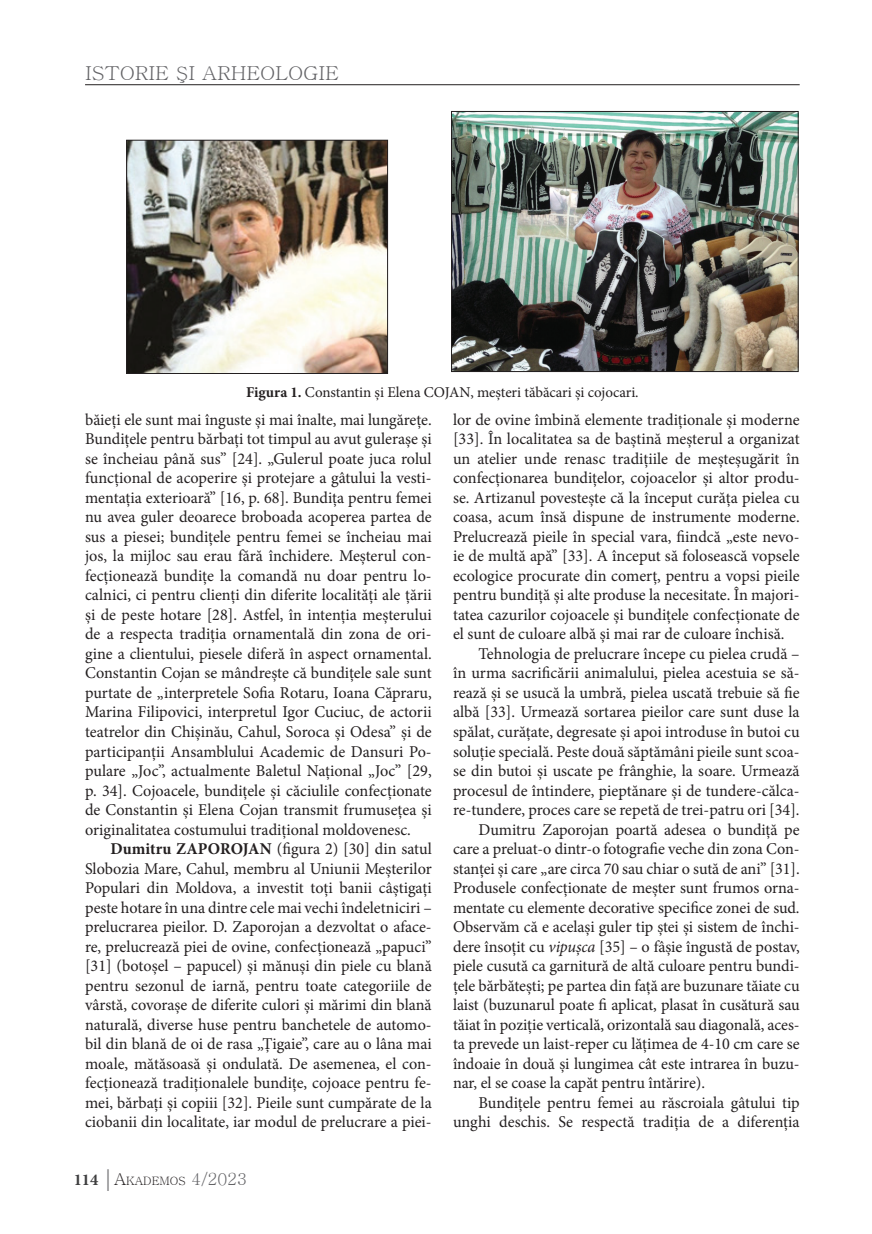
<style>
.page{position:relative;width:872px;height:1234px;background:#fff}
.page>*{position:absolute;margin:0;border:0;box-sizing:border-box;transform-origin:0 0}
.t1{font:19.2px "Batang";color:#636366;scale:1.06 1}
.t2{font:16.5px/19.5px "Minion Pro";letter-spacing:-.005em;color:#231f20;text-align:justify}
.t3{font:15px "Minion Pro";letter-spacing:-.005em;color:#231f20}
.t4{font:11.55px "Batang";color:#231f20}
.s1{font-weight:700}
.s2{font-family:"Minion Pro";font-weight:700;font-size:16.5px;color:#3e3e3f}
.s3{font-family:"Garamond";font-size:24px;color:#636366}
.s4{font-size:16.5px}
.s5{font-size:16.5px;color:#636366}
.s6{font-style:italic}
</style>
<div class="page">
<hr style="left:85px;top:84px;width:714px;height:1px;background:#231f20">
<img style="left:128px;top:142px;width:258px;height:229px">
<div style="left:126px;top:140px;width:262px;height:233px;border:1px solid #231f20"></div>
<img style="left:453px;top:113px;width:343px;height:256px">
<div style="left:451px;top:111px;width:347px;height:260px;border:1px solid #231f20"></div>
<p class="t1" style="left:85px;top:64px;width:241px">ISTORIE ŞI ARHEOLOGIE</p>
<p class="t3" style="left:246px;top:382px;width:394px"><span class="s1">Figura 1.</span> Constantin și Elena COJAN, meșteri tăbăcari și cojocari.</p>
<p class="t2" style="left:85px;top:409px;width:348px">băieți ele sunt mai înguste și mai înalte, mai lungărețe.<br>Bundițele pentru bărbați tot timpul au avut gulerașe și se încheiau până sus” [24]. „Gulerul poate juca rolul funcțional de acoperire și protejare a gâtului la vesti&shy;mentația exterioară” [16, p. 68]. Bundița pentru femei nu avea guler deoarece broboada acoperea partea de sus a piesei; bundițele pentru femei se încheiau mai jos, la mijloc sau erau fără închidere. Meșterul con&shy;fecționează bundițe la comandă nu doar pentru lo&shy;calnici, ci pentru clienți din diferite localități ale țării și de peste hotare [28]. Astfel, în intenția meșterului de a respecta tradiția ornamentală din zona de ori&shy;gine a clientului, piesele diferă în aspect ornamental.<br>Constantin Cojan se mândrește că bundițele sale sunt purtate de „interpretele Sofia Rotaru, Ioana Căpraru, Marina Filipovici, interpretul Igor Cuciuc, de actorii teatrelor din Chișinău, Cahul, Soroca și Odesa” și de participanții Ansamblului Academic de Dansuri Po&shy;pulare „Joc”, actualmente Baletul Național „Joc” [29, p. 34]. Cojoacele, bundițele și căciulile confecționate de Constantin și Elena Cojan transmit frumusețea și originalitatea costumului tradițional moldovenesc.</p>
<p class="t2" style="left:85px;top:839px;width:348px;text-indent:26px"><span class="s1">Dumitru ZAPOROJAN</span> (figura 2) [30] din satul Slobozia Mare, Cahul, membru al Uniunii Meșterilor Populari din Moldova, a investit toți banii câștigați peste hotare în una dintre cele mai vechi îndeletniciri – prelucrarea pieilor. D. Zaporojan a dezvoltat o aface&shy;re, prelucrează piei de ovine, confecționează „papuci” [31] (botoșel – papucel) și mănuși din piele cu blană pentru sezonul de iarnă, pentru toate categoriile de vârstă, covorașe de diferite culori și mărimi din blană naturală, diverse huse pentru banchetele de automo&shy;bil din blană de oi de rasa „Țigaie”, care au o lâna mai moale, mătăsoasă și ondulată. De asemenea, el con&shy;fecționează tradiționalele bundițe, cojoace pentru fe&shy;mei, bărbați și copiii [32]. Pieile sunt cumpărate de la ciobanii din localitate, iar modul de prelucrare a piei-</p>
<p class="t4" style="left:74px;top:1175px;width:175px"><span class="s2">114</span> <span class="s3">|</span><span class="s4">A</span>KADEMOS <span class="s5">4/2023</span></p>
<p class="t2" style="left:453px;top:409px;width:348px">lor de ovine îmbină elemente tradiționale și moderne</p>
<p class="t2" style="left:453px;top:429px;width:348px">[33]. În localitatea sa de baștină meșterul a organizat</p>
<p class="t2" style="left:453px;top:449px;width:348px">un atelier unde renasc tradițiile de meșteșugărit în</p>
<p class="t2" style="left:453px;top:468px;width:348px">confecționarea bundițelor, cojoacelor și altor produ-</p>
<p class="t2" style="left:453px;top:487px;width:348px">se. Artizanul povestește că la început curăța pielea cu</p>
<p class="t2" style="left:453px;top:507px;width:348px">coasa, acum însă dispune de instrumente moderne.</p>
<p class="t2" style="left:453px;top:527px;width:348px">Prelucrează pieile în special vara, fiindcă „este nevo-</p>
<p class="t2" style="left:453px;top:546px;width:348px">ie de multă apă” [33]. A început să folosească vopsele</p>
<p class="t2" style="left:453px;top:565px;width:348px">ecologice procurate din comerț, pentru a vopsi pieile</p>
<p class="t2" style="left:453px;top:585px;width:348px">pentru bundiță și alte produse la necesitate. În majori-</p>
<p class="t2" style="left:453px;top:604px;width:348px">tatea cazurilor cojoacele și bundițele confecționate de</p>
<p class="t2" style="left:453px;top:624px;width:333px">el sunt de culoare albă și mai rar de culoare închisă.</p>
<p class="t2" style="left:478px;top:644px;width:323px">Tehnologia de prelucrare începe cu pielea crudă –</p>
<p class="t2" style="left:453px;top:663px;width:348px">în urma sacrificării animalului, pielea acestuia se să-</p>
<p class="t2" style="left:453px;top:682px;width:348px">rează și se usucă la umbră, pielea uscată trebuie să fie</p>
<p class="t2" style="left:453px;top:702px;width:348px">albă [33]. Urmează sortarea pieilor care sunt duse la</p>
<p class="t2" style="left:453px;top:722px;width:348px">spălat, curățate, degresate și apoi introduse în butoi cu</p>
<p class="t2" style="left:453px;top:741px;width:348px">soluție specială. Peste două săptămâni pieile sunt scoa-</p>
<p class="t2" style="left:453px;top:760px;width:348px">se din butoi și uscate pe frânghie, la soare. Urmează</p>
<p class="t2" style="left:453px;top:780px;width:348px">procesul de întindere, pieptănare și de tundere-călca-</p>
<p class="t2" style="left:453px;top:799px;width:348px">re-tundere, proces care se repetă de trei-patru ori [34].</p>
<p class="t2" style="left:478px;top:819px;width:323px">Dumitru Zaporojan poartă adesea o bundiță pe</p>
<p class="t2" style="left:453px;top:839px;width:348px">care a preluat-o dintr-o fotografie veche din zona Con-</p>
<p class="t2" style="left:453px;top:858px;width:348px">stanței și care „are circa 70 sau chiar o sută de ani” [31].</p>
<p class="t2" style="left:453px;top:877px;width:348px">Produsele confecționate de meșter sunt frumos orna-</p>
<p class="t2" style="left:453px;top:897px;width:348px">mentate cu elemente decorative specifice zonei de sud.</p>
<p class="t2" style="left:453px;top:916px;width:348px">Observăm că e același guler tip ștei și sistem de închi-</p>
<p class="t2" style="left:453px;top:936px;width:348px">dere însoțit cu <span class="s6">vipușca</span> [35] – o fâșie îngustă de postav,</p>
<p class="t2" style="left:453px;top:955px;width:348px">piele cusută ca garnitură de altă culoare pentru bundi-</p>
<p class="t2" style="left:453px;top:975px;width:348px">țele bărbătești; pe partea din față are buzunare tăiate cu</p>
<p class="t2" style="left:453px;top:994px;width:348px">laist (buzunarul poate fi aplicat, plasat în cusătură sau</p>
<p class="t2" style="left:453px;top:1014px;width:348px">tăiat în poziție verticală, orizontală sau diagonală, aces-</p>
<p class="t2" style="left:453px;top:1033px;width:348px">ta prevede un laist-reper cu lățimea de 4-10 cm care se</p>
<p class="t2" style="left:453px;top:1053px;width:348px">îndoaie în două și lungimea cât este intrarea în buzu-</p>
<p class="t2" style="left:453px;top:1072px;width:253px">nar, el se coase la capăt pentru întărire).</p>
<p class="t2" style="left:478px;top:1092px;width:323px">Bundițele pentru femei au răscroiala gâtului tip</p>
<p class="t2" style="left:453px;top:1112px;width:348px">unghi deschis. Se respectă tradiția de a diferenția</p>
</div>
